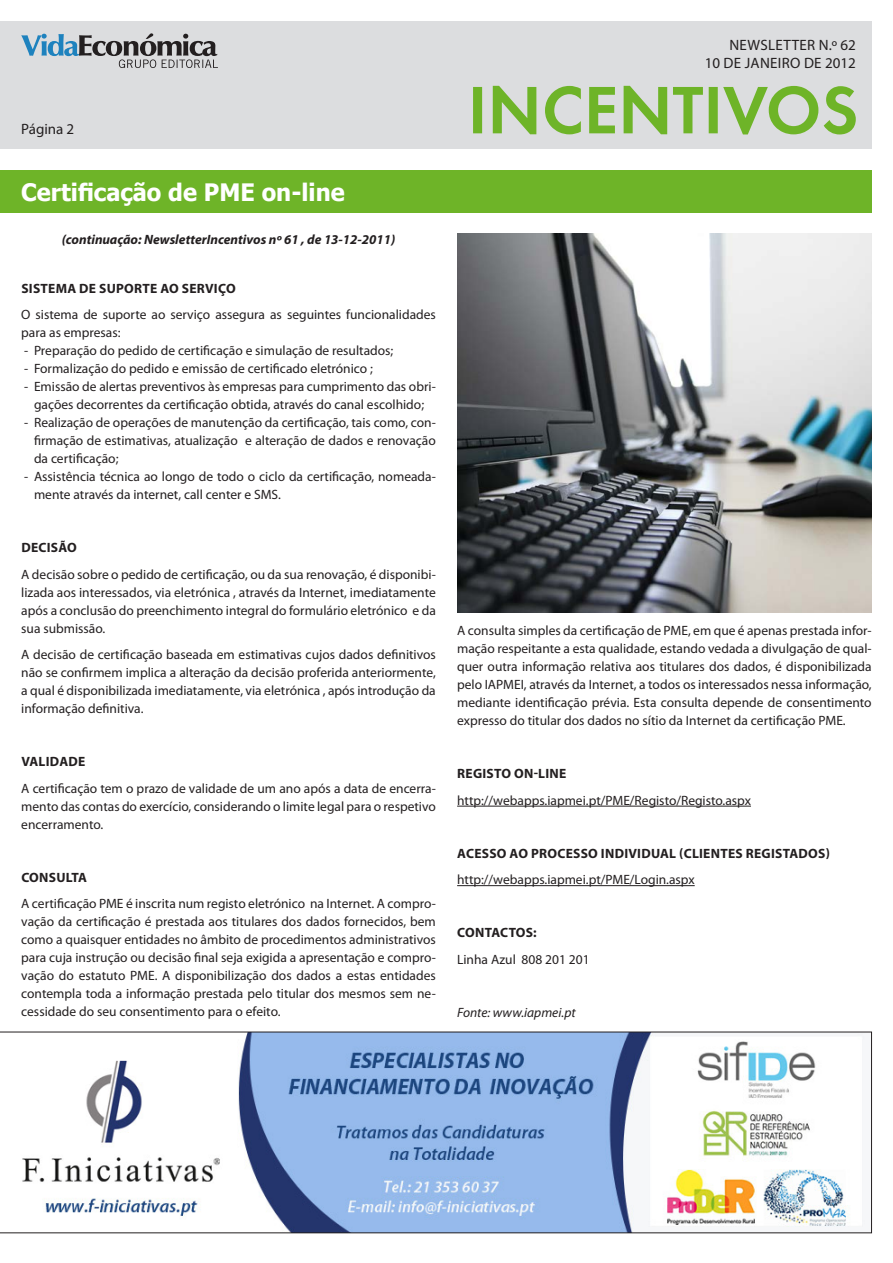
<style>
.page{position:relative;width:893px;height:1263px;background:#fff}
.page>*{position:absolute;margin:0;border:0;box-sizing:border-box;transform-origin:0 0}
.Titulo_II{font:700 24px "Tahoma";color:#fff}
.t1{font:15px/18px "Myriad Pro";letter-spacing:.02em;color:#231f20;text-align:right}
.Texto_normal{font:13.5px/18px "Myriad Pro";color:#231f20;text-align:justify}
.Texto_normal-2{font:700 13.5px "Myriad Pro";letter-spacing:.02em;color:#231f20}
.Texto_normal-3{font:italic 700 13.5px "Myriad Pro";color:#231f20}
.Texto_normal-4{font:italic 13.5px "Myriad Pro";color:#231f20}
</style>
<div class="page">
<div style="left:0;top:21px;width:872px;height:128px;background:#dcdddf"></div>
<svg style="left:473px;top:86px;width:383px;height:48px"></svg>
<svg style="left:21px;top:33px;width:197px;height:35px"></svg>
<hr style="left:457px;top:806px;width:294px;height:1px;background:#231f20">
<hr style="left:457px;top:885px;width:238px;height:1px;background:#231f20">
<div style="left:0;top:170px;width:872px;height:43px;background:#6eb428"></div>
<img style="left:22px;top:1034px;width:843px;height:197px">
<img style="left:457px;top:234px;width:415px;height:378px">
<p class="t1" style="left:705px;top:36px;width:152px">NEWSLETTER N.º 62<br>10 DE JANEIRO DE 2012</p>
<p class="t1" style="left:21px;top:120px;width:55px">Página 2</p>
<p class="Titulo_II" style="left:21px;top:175px;width:325px">Certificação de PME on-line</p>
<p class="Texto_normal-3" style="left:62px;top:231px;width:335px">(continuação: NewsletterIncentivos nº 61 , de 13-12-2011)</p>
<p class="Texto_normal-2" style="left:21px;top:279px;width:216px">SISTEMA DE SUPORTE AO SERVIÇO</p>
<p class="Texto_normal" style="left:21px;top:306px;width:416px">O sistema de suporte ao serviço assegura as seguintes funcionalidades para as empresas:</p>
<p class="Texto_normal" style="left:24px;top:342px;width:371px">- Preparação do pedido de certificação e simulação de resultados;</p>
<p class="Texto_normal" style="left:24px;top:360px;width:350px">- Formalização do pedido e emissão de certificado eletrónico ;</p>
<p class="Texto_normal" style="left:24px;top:378px;width:413px;text-align:center">- Emissão de alertas preventivos às empresas para cumprimento das obri&shy;gações decorrentes da certificação obtida, através do canal escolhido;</p>
<p class="Texto_normal" style="left:34px;top:414px;width:403px;text-indent:-10px">- Realização de operações de manutenção da certificação, tais como, con&shy;firmação de estimativas, atualização e alteração de dados e renovação da certificação;</p>
<p class="Texto_normal" style="left:34px;top:468px;width:403px;text-indent:-10px">- Assistência técnica ao longo de todo o ciclo da certificação, nomeada&shy;mente através da internet, call center e SMS.</p>
<p class="Texto_normal-2" style="left:21px;top:539px;width:57px">DECISÃO</p>
<p class="Texto_normal" style="left:21px;top:565px;width:416px">A decisão sobre o pedido de certificação, ou da sua renovação, é disponibi&shy;lizada aos interessados, via eletrónica , através da Internet, imediatamente após a conclusão do preenchimento integral do formulário eletrónico e da sua submissão.</p>
<p class="Texto_normal" style="left:21px;top:646px;width:416px">A decisão de certificação baseada em estimativas cujos dados definitivos não se confirmem implica a alteração da decisão proferida anteriormente, a qual é disponibilizada imediatamente, via eletrónica , após introdução da informação definitiva.</p>
<p class="Texto_normal-2" style="left:21px;top:753px;width:65px">VALIDADE</p>
<p class="Texto_normal" style="left:21px;top:779px;width:416px">A certificação tem o prazo de validade de um ano após a data de encerra&shy;mento das contas do exercício, considerando o limite legal para o respetivo encerramento.</p>
<p class="Texto_normal-2" style="left:21px;top:868px;width:67px">CONSULTA</p>
<p class="Texto_normal" style="left:21px;top:895px;width:416px">A certificação PME é inscrita num registo eletrónico na Internet. A compro&shy;vação da certificação é prestada aos titulares dos dados fornecidos, bem como a quaisquer entidades no âmbito de procedimentos administrativos para cuja instrução ou decisão final seja exigida a apresentação e compro&shy;vação do estatuto PME. A disponibilização dos dados a estas entidades contempla toda a informação prestada pelo titular dos mesmos sem ne&shy;cessidade do seu consentimento para o efeito.</p>
<p class="Texto_normal" style="left:457px;top:621px;width:416px">A consulta simples da certificação de PME, em que é apenas prestada infor&shy;mação respeitante a esta qualidade, estando vedada a divulgação de qual&shy;quer outra informação relativa aos titulares dos dados, é disponibilizada pelo IAPMEI, através da Internet, a todos os interessados nessa informação, mediante identificação prévia. Esta consulta depende de consentimento expresso do titular dos dados no sítio da Internet da certificação PME.</p>
<p class="Texto_normal-2" style="left:457px;top:765px;width:111px">REGISTO ON-LINE</p>
<p class="Texto_normal" style="left:457px;top:791px;width:295px">http://webapps.iapmei.pt/PME/Registo/Registo.aspx</p>
<p class="Texto_normal-2" style="left:457px;top:844px;width:374px">ACESSO AO PROCESSO INDIVIDUAL (CLIENTES REGISTADOS)</p>
<p class="Texto_normal" style="left:457px;top:870px;width:239px">http://webapps.iapmei.pt/PME/Login.aspx</p>
<p class="Texto_normal-2" style="left:457px;top:924px;width:81px">CONTACTOS:</p>
<p class="Texto_normal" style="left:457px;top:950px;width:134px">Linha Azul 808 201 201</p>
<p class="Texto_normal-4" style="left:457px;top:1004px;width:120px">Fonte: www.iapmei.pt</p>
</div>
